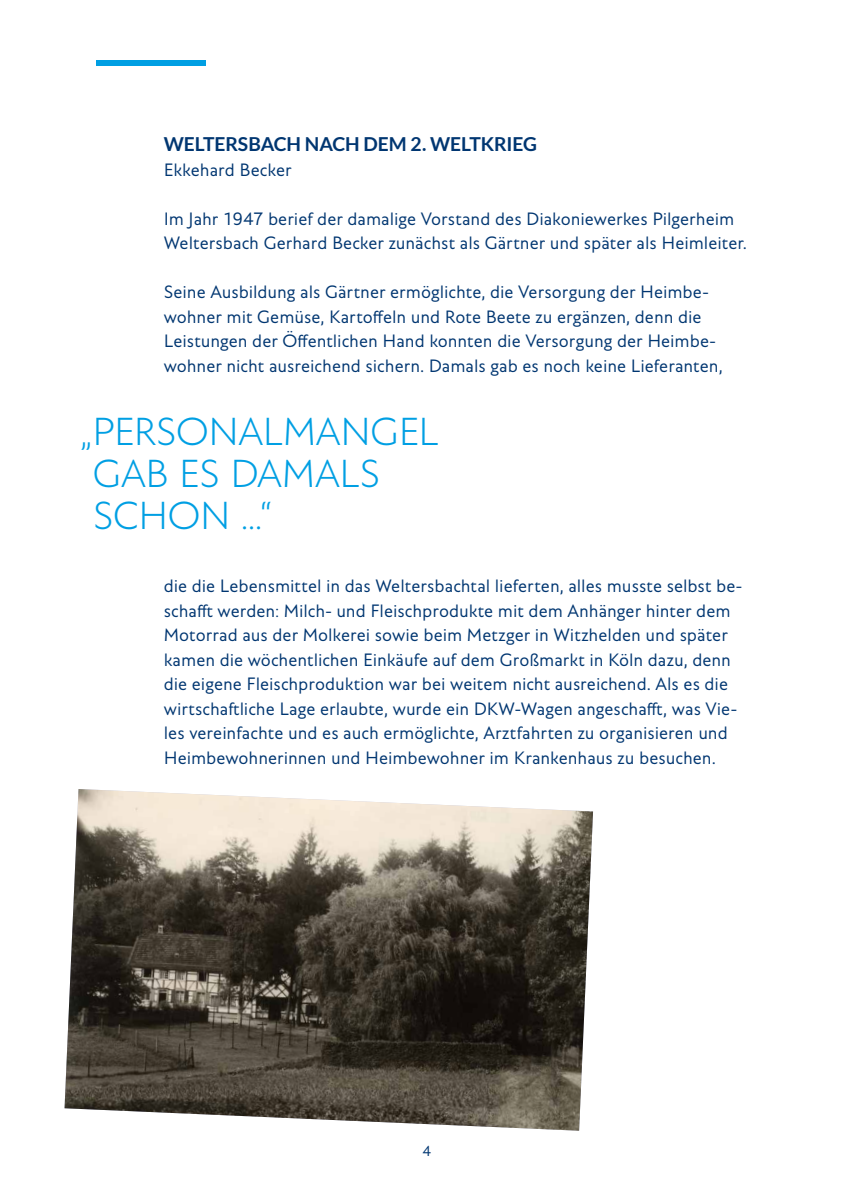
<style>
.page{position:relative;width:844px;height:1191px;background:#fff}
.page>*{position:absolute;margin:0;border:0;box-sizing:border-box;transform-origin:0 0}
.t1{font:100 42px/42px "Edward Pro";letter-spacing:-.015em;color:#009fe3}
.t2{font:300 19.25px/24.5px "Edward Pro";color:#003671}
.t3{font:700 19.25px "Lato";letter-spacing:-.005em;color:#003671}
.t4{font:300 15.75px "Edward Pro";color:#003671}
</style>
<div class="page">
<div style="left:97px;top:60px;width:109px;height:5px;background:#009fe3"></div>
<img style="left:64px;top:789px;width:529px;height:341px">
<p class="t3" style="left:164px;top:133px;width:374px">WELTERSBACH NACH DEM 2. WELTKRIEG</p>
<p class="t2" style="left:164px;top:157px;width:129px">Ekkehard Becker</p>
<p class="t2" style="left:164px;top:206px;width:584px">Im Jahr 1947 berief der damalige Vorstand des Diakoniewerkes Pilgerheim<br>Weltersbach Gerhard Becker zunächst als Gärtner und später als Heimleiter.</p>
<p class="t2" style="left:164px;top:280px;width:560px">Seine Ausbildung als Gärtner ermöglichte, die Versorgung der Heimbe&shy;wohner mit Gemüse, Kartoffeln und Rote Beete zu ergänzen, denn die Leistungen der Öffentlichen Hand konnten die Versorgung der Heimbe&shy;wohner nicht ausreichend sichern. Damals gab es noch keine Lieferanten,</p>
<h1 class="t1" style="left:93px;top:411px;width:347px;text-indent:-13px">„PERSONALMANGEL<br>GAB ES DAMALS<br>SCHON ...“</h1>
<p class="t2" style="left:164px;top:574px;width:580px">die die Lebensmittel in das Weltersbachtal lieferten, alles musste selbst be&shy;schafft werden: Milch- und Fleischprodukte mit dem Anhänger hinter dem Motorrad aus der Molkerei sowie beim Metzger in Witzhelden und später kamen die wöchentlichen Einkäufe auf dem Großmarkt in Köln dazu, denn die eigene Fleischproduktion war bei weitem nicht ausreichend. Als es die wirtschaftliche Lage erlaubte, wurde ein DKW-Wagen angeschafft, was Vie&shy;les vereinfachte und es auch ermöglichte, Arztfahrten zu organisieren und Heimbewohnerinnen und Heimbewohner im Krankenhaus zu besuchen.</p>
<p class="t4" style="left:422px;top:1140px;width:10px">4</p>
</div>
